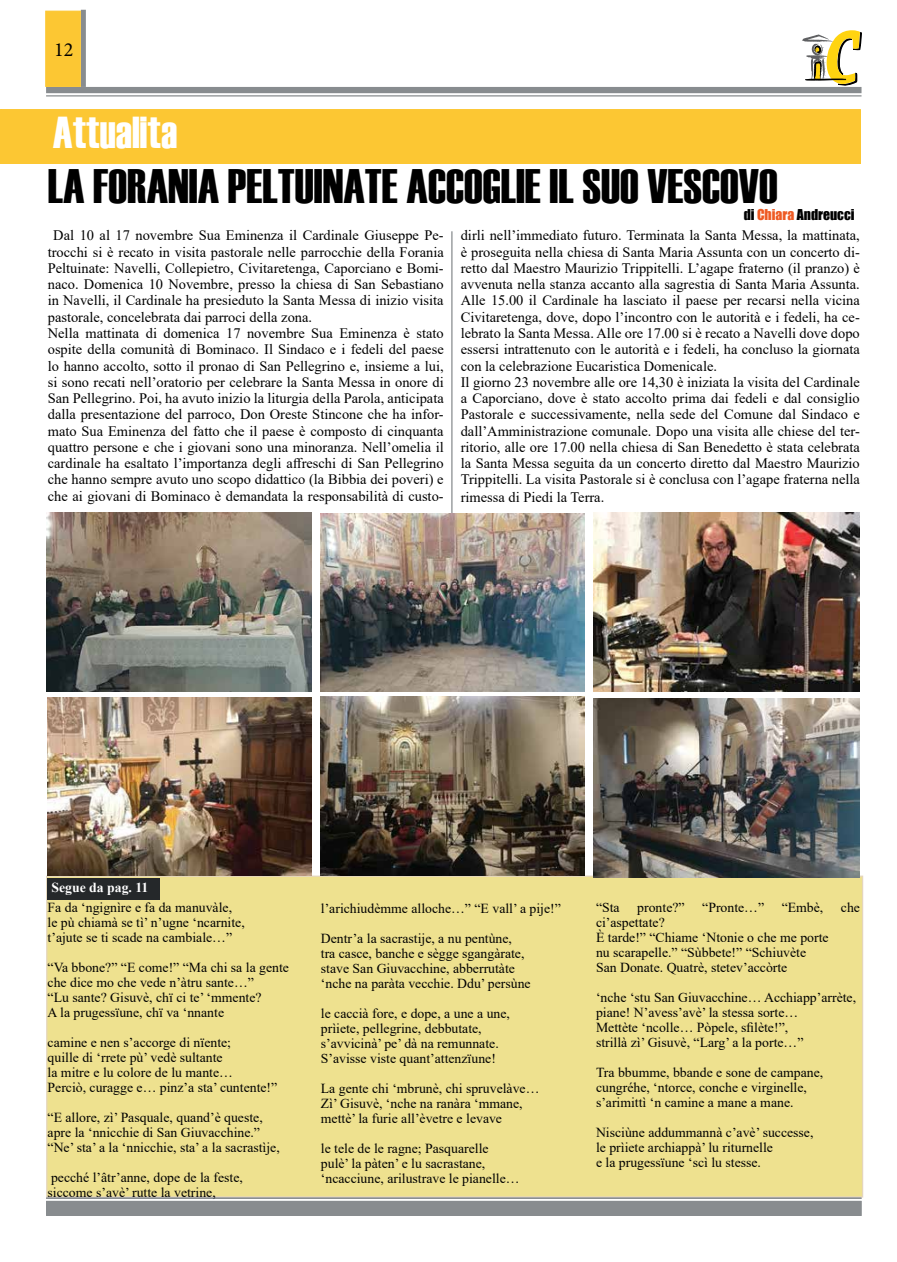
<style>
.page{position:relative;width:897px;height:1262px;background:#fff}
.page>*{position:absolute;margin:0;border:0;box-sizing:border-box;transform-origin:0 0}
.t1{font:48.25px "Haettenschweiler";color:#000}
.t2{font:44.5px "Haettenschweiler";color:#fff}
.t3{font:20px "Minion Pro";color:#000}
.t4{font:14.5px/16.2px "Times New Roman";color:#000}
.t5{font:13.75px/15px "Times New Roman";color:#000}
.t6{font:13.75px "Impact";color:#000}
.t7{font:700 13.75px "Times New Roman";color:#fff}
.s1{color:#ee5a23}
</style>
<div class="page">
<div style="left:46px;top:875px;width:817px;height:322px;background:#eee18f;border:1px solid #e5d6bc"></div>
<div style="left:1px;top:110px;width:859px;height:53px;background:#fcc733"></div>
<div style="left:0;top:109px;width:861px;height:55px;border:1px solid #fcc733"></div>
<div style="left:46px;top:1200px;width:815px;height:15px;background:#888c8f"></div>
<hr style="left:46px;top:1197px;width:815px;height:1px;background:#888c8f">
<hr style="left:46px;top:95px;width:815px;height:1px;background:#888c8f">
<div style="left:46px;top:87px;width:815px;height:6px;background:#888c8f"></div>
<svg style="left:802px;top:30px;width:59px;height:55px"></svg>
<div style="left:81px;top:10px;width:5px;height:77px;background:#888c8f"></div>
<div style="left:45px;top:11px;width:36px;height:76px;background:#fcc733;border:1px solid #fcc733"></div>
<hr style="left:451px;top:231px;width:1px;height:282px;background:#888c8f">
<div style="left:47px;top:877px;width:112px;height:22px;background:#25282a"></div>
<img style="left:46px;top:512px;width:265px;height:179px">
<img style="left:320px;top:513px;width:264px;height:178px">
<img style="left:594px;top:699px;width:265px;height:178px">
<img style="left:321px;top:696px;width:264px;height:179px">
<img style="left:48px;top:697px;width:263px;height:179px">
<img style="left:594px;top:512px;width:265px;height:179px">
<h3 class="t3" style="left:54px;top:36px;width:21px">12</h3>
<h2 class="t2" style="left:53px;top:102px;width:126px">Attualita</h2>
<h1 class="t1" style="left:48px;top:153px;width:731px">LA FORANIA PELTUINATE ACCOGLIE IL SUO VESCOVO</h1>
<p class="t6" style="left:743px;top:204px;width:112px">di <span class="s1">Chiara</span> Andreucci</p>
<p class="t4" style="left:48px;top:227px;width:397px;text-indent:6px">Dal 10 al 17 novembre Sua Eminenza il Cardinale Giuseppe Pe&shy;trocchi si è recato in visita pastorale nelle parrocchie della Forania Peltuinate: Navelli, Collepietro, Civitaretenga, Caporciano e Bomi&shy;naco. Domenica 10 Novembre, presso la chiesa di San Sebastiano in Navelli, il Cardinale ha presieduto la Santa Messa di inizio visita pastorale, concelebrata dai parroci della zona.<br>Nella mattinata di domenica 17 novembre Sua Eminenza è stato ospite della comunità di Bominaco. Il Sindaco e i fedeli del paese lo hanno accolto, sotto il pronao di San Pellegrino e, insieme a lui, si sono recati nell’oratorio per celebrare la Santa Messa in onore di San Pellegrino. Poi, ha avuto inizio la liturgia della Parola, anticipata dalla presentazione del parroco, Don Oreste Stincone che ha infor&shy;mato Sua Eminenza del fatto che il paese è composto di cinquanta quattro persone e che i giovani sono una minoranza. Nell’omelia il cardinale ha esaltato l’importanza degli affreschi di San Pellegrino che hanno sempre avuto uno scopo didattico (la Bibbia dei poveri) e che ai giovani di Bominaco è demandata la responsabilità di custo-</p>
<p class="t4" style="left:460px;top:227px;width:400px">dirli nell’immediato futuro. Terminata la Santa Messa, la mattinata, è proseguita nella chiesa di Santa Maria Assunta con un concerto di&shy;retto dal Maestro Maurizio Trippitelli. L’agape fraterno (il pranzo) è avvenuta nella stanza accanto alla sagrestia di Santa Maria Assunta.<br>Alle 15.00 il Cardinale ha lasciato il paese per recarsi nella vicina Civitaretenga, dove, dopo l’incontro con le autorità e i fedeli, ha ce&shy;lebrato la Santa Messa. Alle ore 17.00 si è recato a Navelli dove dopo essersi intrattenuto con le autorità e i fedeli, ha concluso la giornata con la celebrazione Eucaristica Domenicale.<br>Il giorno 23 novembre alle ore 14,30 è iniziata la visita del Cardinale a Caporciano, dove è stato accolto prima dai fedeli e dal consiglio Pastorale e successivamente, nella sede del Comune dal Sindaco e dall’Amministrazione comunale. Dopo una visita alle chiese del ter&shy;ritorio, alle ore 17.00 nella chiesa di San Benedetto è stata celebrata la Santa Messa seguita da un concerto diretto dal Maestro Maurizio Trippitelli. La visita Pastorale si è conclusa con l’agape fraterna nella rimessa di Piedi la Terra.</p>
<p class="t7" style="left:51px;top:877px;width:99px">Segue da pag. 11</p>
<p class="t5" style="left:48px;top:899px;width:199px">Fa da ‘ngignìre e fa da manuvàle, le pù chiamà se tì’ n’ugne ‘ncarnite, t’ajute se ti scade na cambiale…”</p>
<p class="t5" style="left:48px;top:959px;width:243px">“Va bbone?” “E come!” “Ma chi sa la gente che dice mo che vede n’àtru sante…”<br>“Lu sante? Gisuvè, chï ci te’ ‘mmente?<br>A la prugessïune, chï va ‘nnante</p>
<p class="t5" style="left:48px;top:1034px;width:231px">camine e nen s’accorge di nïente;<br>quille di ‘rrete pù’ vedè sultante<br>la mitre e lu colore de lu mante…<br>Perciò, curagge e… pinz’a sta’ cuntente!”</p>
<p class="t5" style="left:48px;top:1109px;width:234px">“E allore, zì’ Pasquale, quand’è queste, apre la ‘nnicchie di San Giuvacchine.” “Ne’ sta’ a la ‘nnicchie, sta’ a la sacrastìje,</p>
<p class="t5" style="left:48px;top:1169px;width:197px">pecché l’âtr’anne, dope de la feste, siccome s’avè’ rutte la vetrine,</p>
<p class="t5" style="left:321px;top:892px;width:241px;line-height:30px">l’arichiudèmme alloche…” “E vall’ a pije!”<br>Dentr’a la sacrastije, a nu pentùne,</p>
<p class="t5" style="left:321px;top:945px;width:211px">tra casce, banche e sègge sgangàrate, stave San Giuvacchine, abberrutàte ‘nche na paràta vecchie. Ddu’ persùne</p>
<p class="t5" style="left:321px;top:1005px;width:190px">le caccià fore, e dope, a une a une, prìiete, pellegrine, debbutate, s’avvicinà’ pe’ dà na remunnate.<br>S’avisse viste quant’attenzïune!</p>
<p class="t5" style="left:321px;top:1080px;width:220px">La gente chi ‘mbrunè, chi spruvelàve…<br>Zì’ Gisuvè, ‘nche na ranàra ‘mmane, mettè’ la furie all’èvetre e levave</p>
<p class="t5" style="left:321px;top:1140px;width:200px">le tele de le ragne; Pasquarelle pulè’ la pàten’ e lu sacrastane, ‘ncacciune, arilustrave le pianelle…</p>
<p class="t5" style="left:596px;top:899px;width:25px">“Sta</p>
<p class="t5" style="left:637px;top:899px;width:49px">pronte?”</p>
<p class="t5" style="left:702px;top:899px;width:63px">“Pronte…”</p>
<p class="t5" style="left:781px;top:899px;width:43px">“Embè,</p>
<p class="t5" style="left:840px;top:899px;width:21px">che</p>
<p class="t5" style="left:596px;top:914px;width:234px">ci’aspettate?<br>È tarde!” “Chiame ‘Ntonie o che me porte nu scarapelle.” “Sùbbete!” “Schiuvète<br>San Donate. Quatrè, stetev’accòrte</p>
<p class="t5" style="left:596px;top:989px;width:262px">‘nche ‘stu San Giuvacchine… Acchiapp’arrète, piane! N’avess’avè’ la stessa sorte…<br>Mettète ‘ncolle… Pòpele, sfilète!”,<br>strillà zì’ Gisuvè, “Larg’ a la porte…”</p>
<p class="t5" style="left:596px;top:1064px;width:229px">Tra bbumme, bbande e sone de campane, cungréhe, ‘ntorce, conche e virginelle, s’arimittì ‘n camine a mane a mane.</p>
<p class="t5" style="left:596px;top:1124px;width:219px">Nisciùne addummannà c’avè’ successe, le prìiete archiappà’ lu riturnelle<br>e la prugessïune ‘scì lu stesse.</p>
</div>
